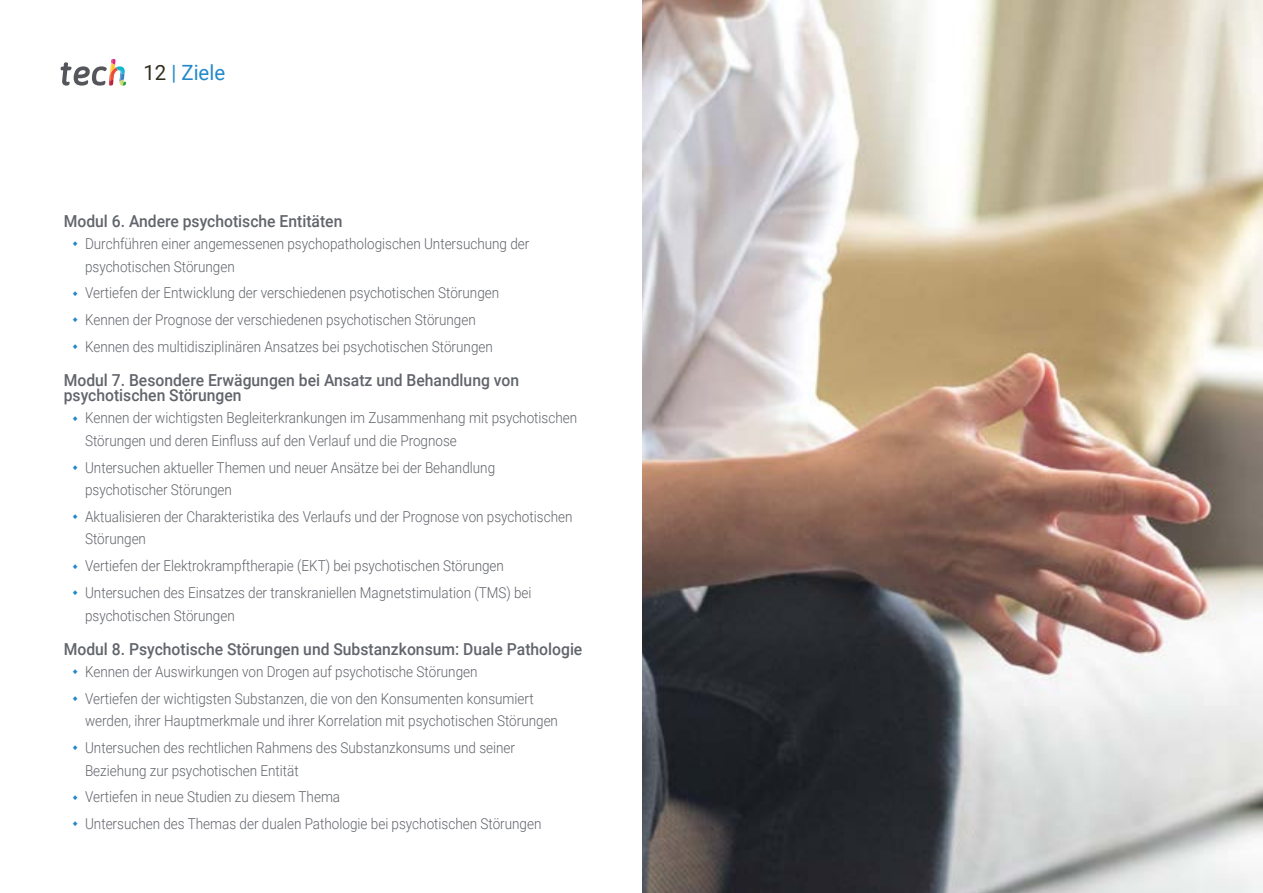
<style>
.page{position:relative;width:1263px;height:893px;background:#fff}
.page>*{position:absolute;margin:0;border:0;box-sizing:border-box;transform-origin:0 0}
.t1{font:21px "Roboto";color:#2488c9}
.t2{font:500 16.5px/15px "Roboto";color:#61646a;scale:.95 1}
.t3{font:300 15px/26.7px "Roboto";color:#61646a;scale:.9 1}
.s1{color:#312e20}
</style>
<div class="page">
<img style="left:642px;top:0;width:621px;height:893px">
<svg style="left:61px;top:59px;width:65px;height:27px"></svg>
<h1 class="t1" style="left:144px;top:57px;width:83px"><span class="s1">12</span> | Ziele</h1>
<p class="t2" style="left:64px;top:213px;width:295px">Modul 6. Andere psychotische Entitäten</p>
<p class="t3" style="left:85px;top:232px;width:495px;line-height:22.5px">Durchführen einer angemessenen psychopathologischen Untersuchung der psychotischen Störungen</p>
<p class="t3" style="left:85px;top:279px;width:462px">Vertiefen der Entwicklung der verschiedenen psychotischen Störungen<br>Kennen der Prognose der verschiedenen psychotischen Störungen<br>Kennen des multidisziplinären Ansatzes bei psychotischen Störungen</p>
<p class="t2" style="left:64px;top:372px;width:481px">Modul 7. Besondere Erwägungen bei Ansatz und Behandlung von psychotischen Störungen</p>
<p class="t3" style="left:85px;top:406px;width:548px;line-height:22.5px">Kennen der wichtigsten Begleiterkrankungen im Zusammenhang mit psychotischen<br>Störungen und deren Einfluss auf den Verlauf und die Prognose</p>
<p class="t3" style="left:85px;top:456px;width:457px;line-height:22.5px">Untersuchen aktueller Themen und neuer Ansätze bei der Behandlung psychotischer Störungen</p>
<p class="t3" style="left:85px;top:505px;width:543px;line-height:22.5px">Aktualisieren der Charakteristika des Verlaufs und der Prognose von psychotischen<br>Störungen</p>
<p class="t3" style="left:85px;top:552px;width:498px">Vertiefen der Elektrokrampftherapie (EKT) bei psychotischen Störungen<br>Untersuchen des Einsatzes der transkraniellen Magnetstimulation (TMS) bei</p>
<p class="t3" style="left:85px;top:601px;width:168px">psychotischen Störungen</p>
<p class="t2" style="left:64px;top:641px;width:547px">Modul 8. Psychotische Störungen und Substanzkonsum: Duale Pathologie</p>
<p class="t3" style="left:85px;top:658px;width:500px">Kennen der Auswirkungen von Drogen auf psychotische Störungen<br>Vertiefen der wichtigsten Substanzen, die von den Konsumenten konsumiert</p>
<p class="t3" style="left:85px;top:707px;width:527px">werden, ihrer Hauptmerkmale und ihrer Korrelation mit psychotischen Störungen<br>Untersuchen des rechtlichen Rahmens des Substanzkonsums und seiner</p>
<p class="t3" style="left:85px;top:756px;width:509px">Beziehung zur psychotischen Entität<br>Vertiefen in neue Studien zu diesem Thema<br>Untersuchen des Themas der dualen Pathologie bei psychotischen Störungen</p>
</div>
